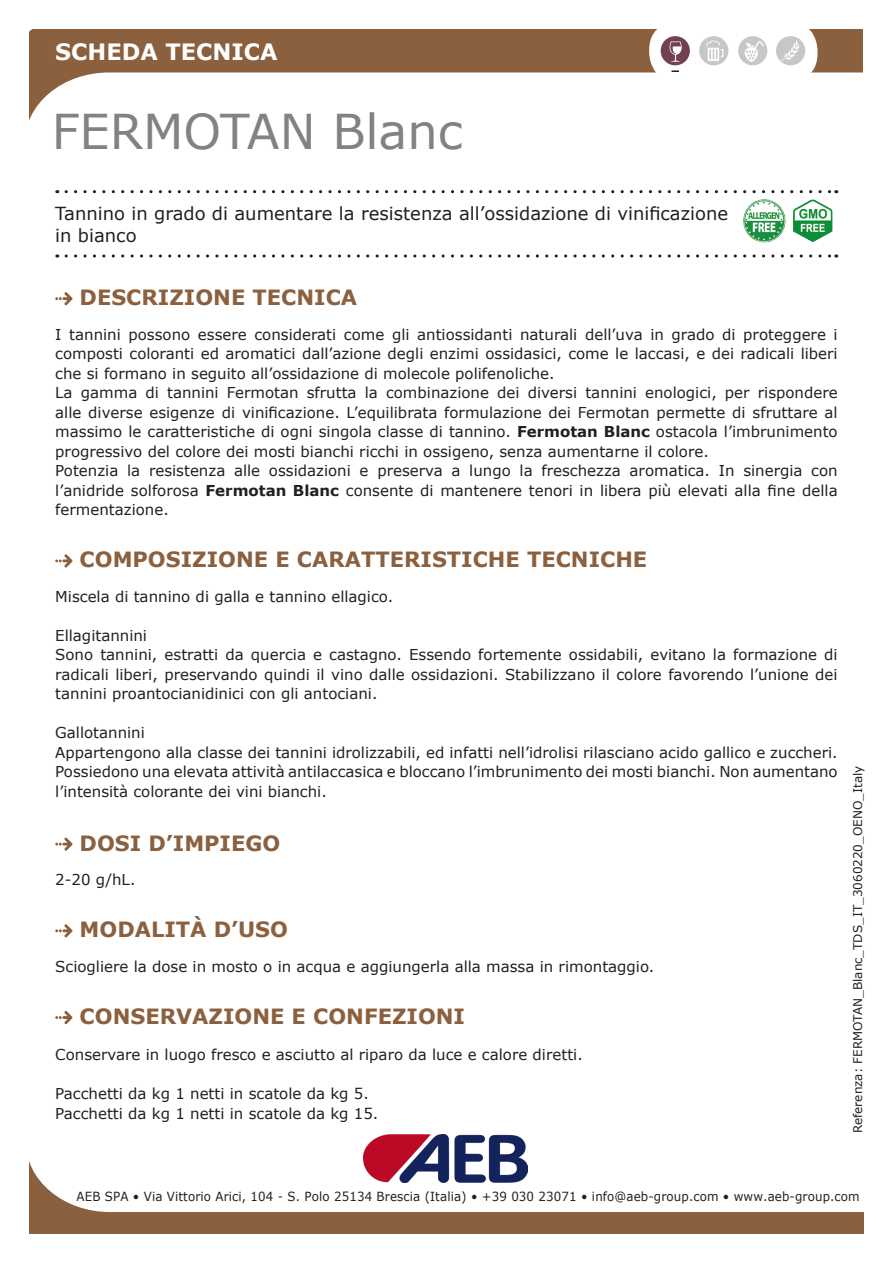
<style>
.page{position:relative;width:893px;height:1263px;background:#fff}
.page>*{position:absolute;margin:0;border:0;box-sizing:border-box;transform-origin:0 0}
.t1{font:48px "Verdana";color:#808285}
.t2{font:700 22.5px "Verdana";color:#fff}
.t3{font:700 21px "Verdana";color:#8b603e}
.t4{font:18px/21.6px "Verdana";color:#231f20}
.t5{font:15px/19.5px "Verdana";color:#231f20;text-align:justify}
.t6{font:12.6px "Verdana";letter-spacing:.01em;color:#231f20;scale:.94 1}
.t7{font:12px "Verdana";color:#231f20}
.s1{font-weight:700}
</style>
<div class="page">
<svg style="left:30px;top:1164px;width:834px;height:69px"></svg>
<svg style="left:66px;top:190px;width:771px;height:3px"></svg>
<svg style="left:66px;top:254px;width:771px;height:4px"></svg>
<svg style="left:29px;top:30px;width:834px;height:91px"></svg>
<svg style="left:649px;top:21px;width:167px;height:61px"></svg>
<div style="left:650px;top:22px;width:167px;height:60px;background:#fff;border-radius:28px"></div>
<svg style="left:671px;top:70px;width:8px;height:2px"></svg>
<div style="left:776px;top:36px;width:29px;height:29px;background:#c6c7c8;border-radius:50%"></div>
<svg style="left:780px;top:40px;width:20px;height:21px"></svg>
<div style="left:738px;top:36px;width:29px;height:29px;background:#c6c7c8;border-radius:50%"></div>
<div style="left:661px;top:36px;width:29px;height:29px;background:#724053;border-radius:50%"></div>
<div style="left:699px;top:36px;width:29px;height:29px;background:#c6c7c8;border-radius:50%"></div>
<svg style="left:706px;top:40px;width:17px;height:21px"></svg>
<svg style="left:670px;top:41px;width:12px;height:21px"></svg>
<svg style="left:745px;top:41px;width:19px;height:21px"></svg>
<img style="left:363px;top:1134px;width:165px;height:48px">
<svg style="left:55px;top:292px;width:17px;height:13px"></svg>
<svg style="left:55px;top:554px;width:17px;height:13px"></svg>
<svg style="left:55px;top:837px;width:17px;height:14px"></svg>
<svg style="left:55px;top:924px;width:17px;height:13px"></svg>
<svg style="left:55px;top:1011px;width:17px;height:13px"></svg>
<img style="left:743px;top:200px;width:90px;height:43px">
<h2 class="t2" style="left:55px;top:36px;width:224px">SCHEDA TECNICA</h2>
<p class="t1" style="left:52px;top:99px;width:413px">FERMOTAN Blanc</p>
<p class="t4" style="left:55px;top:202px;width:674px">Tannino in grado di aumentare la resistenza all’ossidazione di vinificazione in bianco</p>
<p class="t3" style="left:80px;top:283px;width:279px">DESCRIZIONE TECNICA</p>
<p class="t5" style="left:55px;top:324px;width:784px">I tannini possono essere considerati come gli antiossidanti naturali dell’uva in grado di proteggere i composti coloranti ed aromatici dall’azione degli enzimi ossidasici, come le laccasi, e dei radicali liberi che si formano in seguito all’ossidazione di molecole polifenoliche.</p>
<p class="t5" style="left:55px;top:383px;width:784px">La gamma di tannini Fermotan sfrutta la combinazione dei diversi tannini enologici, per rispondere alle diverse esigenze di vinificazione. L’equilibrata formulazione dei Fermotan permette di sfruttare al massimo le caratteristiche di ogni singola classe di tannino. <span class="s1">Fermotan Blanc</span> ostacola l’imbrunimento progressivo del colore dei mosti bianchi ricchi in ossigeno, senza aumentarne il colore.</p>
<p class="t5" style="left:55px;top:461px;width:784px">Potenzia la resistenza alle ossidazioni e preserva a lungo la freschezza aromatica. In sinergia con l’anidride solforosa <span class="s1">Fermotan Blanc</span> consente di mantenere tenori in libera più elevati alla fine della fermentazione.</p>
<p class="t3" style="left:80px;top:545px;width:569px">COMPOSIZIONE E CARATTERISTICHE TECNICHE</p>
<p class="t5" style="left:55px;top:587px;width:339px">Miscela di tannino di galla e tannino ellagico.</p>
<p class="t5" style="left:55px;top:626px;width:93px">Ellagitannini</p>
<p class="t5" style="left:55px;top:645px;width:784px">Sono tannini, estratti da quercia e castagno. Essendo fortemente ossidabili, evitano la formazione di radicali liberi, preservando quindi il vino dalle ossidazioni. Stabilizzano il colore favorendo l’unione dei tannini proantocianidinici con gli antociani.</p>
<p class="t5" style="left:55px;top:723px;width:91px">Gallotannini</p>
<p class="t5" style="left:55px;top:743px;width:784px">Appartengono alla classe dei tannini idrolizzabili, ed infatti nell’idrolisi rilasciano acido gallico e zuccheri.<br>Possiedono una elevata attività antilaccasica e bloccano l’imbrunimento dei mosti bianchi. Non aumentano l’intensità colorante dei vini bianchi.</p>
<p class="t3" style="left:80px;top:828px;width:202px">DOSI D’IMPIEGO</p>
<p class="t5" style="left:55px;top:870px;width:82px">2-20 g/hL.</p>
<p class="t3" style="left:80px;top:915px;width:210px">MODALITÀ D’USO</p>
<p class="t5" style="left:55px;top:956px;width:601px">Sciogliere la dose in mosto o in acqua e aggiungerla alla massa in rimontaggio.</p>
<p class="t3" style="left:80px;top:1001px;width:387px">CONSERVAZIONE E CONFEZIONI</p>
<p class="t5" style="left:55px;top:1045px;width:529px">Conservare in luogo fresco e asciutto al riparo da luce e calore diretti.</p>
<p class="t5" style="left:55px;top:1084px;width:315px">Pacchetti da kg 1 netti in scatole da kg 5.</p>
<p class="t5" style="left:55px;top:1103px;width:325px">Pacchetti da kg 1 netti in scatole da kg 15.</p>
<p class="t7" style="left:850px;top:1133px;width:369px;rotate:-90deg">Referenza: FERMOTAN_Blanc_TDS_IT_3060220_OENO_Italy</p>
<p class="t6" style="left:77px;top:1187px;width:835px">AEB SPA • Via Vittorio Arici, 104 - S. Polo 25134 Brescia (Italia) • +39 030 23071 • info@aeb-group.com • www.aeb-group.com</p>
</div>
